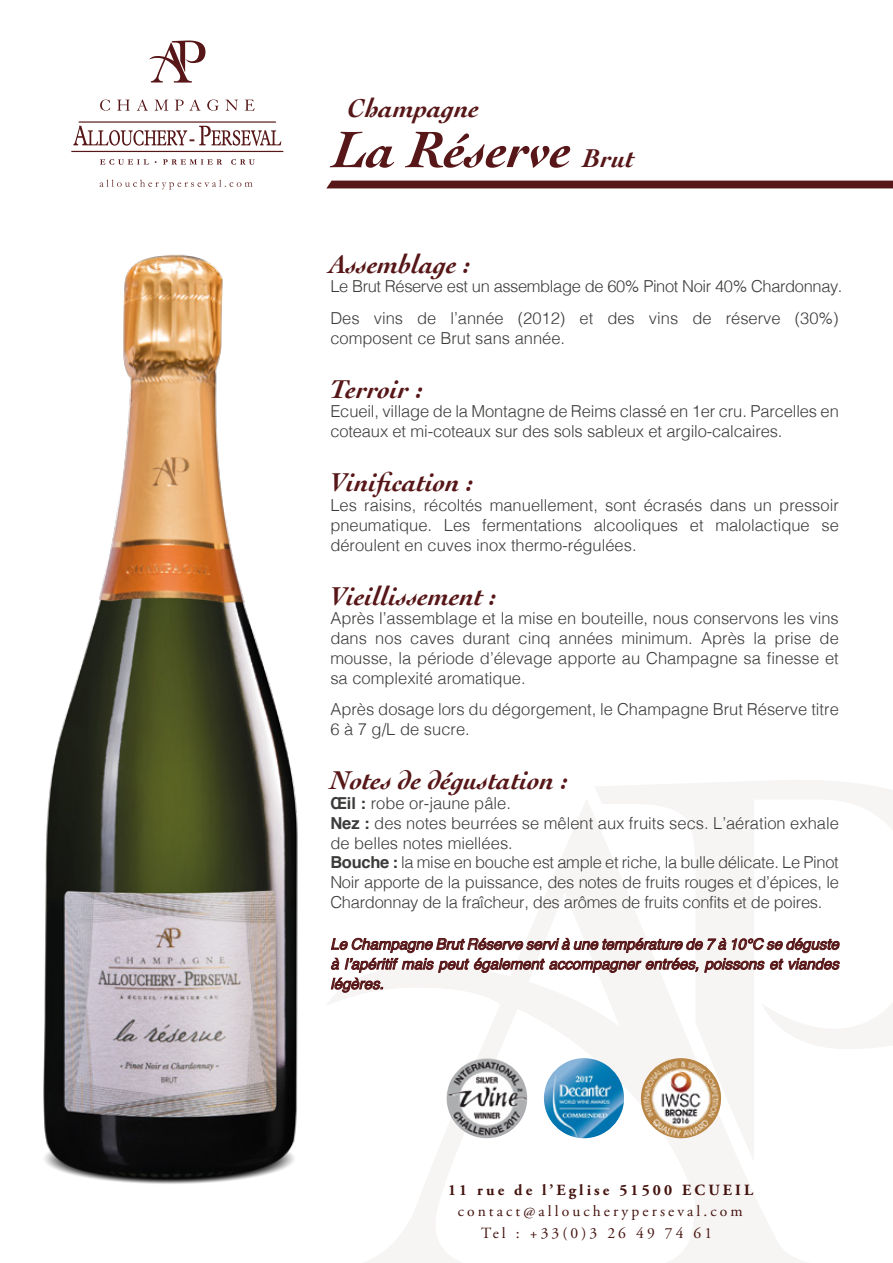
<style>
.page{position:relative;width:893px;height:1263px;background:#fff}
.page>*{position:absolute;margin:0;border:0;box-sizing:border-box;transform-origin:0 0}
.t1{font:italic 700 54px "Cochin";color:#571617}
.t2{font:italic 700 27px "Cochin";color:#571617}
.t3{font:300 16.5px/19.8px "Helvetica";letter-spacing:-.01em;color:#3c3c3b}
.t4{font:15.6px "Adobe Garamond Pro";letter-spacing:.2em;color:#43130e}
.t5{font:700 15.6px "Adobe Garamond Pro";letter-spacing:.2em;color:#43130e}
.t6{font:italic 15px/19.8px "Helvetica";color:#571617;text-align:justify}
.s1{font-size:27px}
.s2{font-weight:700}
</style>
<div class="page">
<img style="left:43px;top:254px;width:255px;height:930px">
<svg style="left:595px;top:780px;width:298px;height:269px"></svg>
<svg style="left:327px;top:798px;width:507px;height:465px"></svg>
<svg style="left:100px;top:100px;width:10px;height:11px"></svg>
<svg style="left:117px;top:100px;width:13px;height:11px"></svg>
<svg style="left:137px;top:100px;width:11px;height:11px"></svg>
<svg style="left:155px;top:100px;width:13px;height:11px"></svg>
<svg style="left:175px;top:100px;width:26px;height:11px"></svg>
<svg style="left:207px;top:100px;width:12px;height:11px"></svg>
<svg style="left:225px;top:100px;width:13px;height:11px"></svg>
<svg style="left:245px;top:100px;width:10px;height:11px"></svg>
<svg style="left:71px;top:121px;width:213px;height:31px"></svg>
<svg style="left:149px;top:40px;width:56px;height:43px"></svg>
<svg style="left:100px;top:159px;width:49px;height:6px"></svg>
<svg style="left:163px;top:159px;width:59px;height:6px"></svg>
<svg style="left:231px;top:159px;width:24px;height:6px"></svg>
<svg style="left:100px;top:180px;width:153px;height:9px"></svg>
<img style="left:544px;top:1058px;width:80px;height:80px;border-radius:40px">
<img style="left:641px;top:1058px;width:80px;height:80px;border-radius:40px">
<img style="left:446px;top:1058px;width:81px;height:80px;border-radius:40px">
<svg style="left:331px;top:938px;width:509px;height:55px"></svg>
<div style="left:326px;top:181px;width:567px;height:7px;background:#571617"></div>
<h2 class="t2" style="left:348px;top:92px;width:133px">Champagne</h2>
<h1 class="t1" style="left:334px;top:118px;width:302px">La Réserve <span class="s1">Brut</span></h1>
<h2 class="t2" style="left:330px;top:248px;width:142px">Assemblage :</h2>
<p class="t3" style="left:330px;top:270px;width:514px;line-height:31.5px">Le Brut Réserve est un assemblage de 60% Pinot Noir 40% Chardonnay.<br>Des vins de l’année (2012) et des vins de réserve (30%)</p>
<p class="t3" style="left:330px;top:327px;width:236px">composent ce Brut sans année.</p>
<h2 class="t2" style="left:330px;top:373px;width:94px">Terroir :</h2>
<p class="t3" style="left:330px;top:400px;width:510px">Ecueil, village de la Montagne de Reims classé en 1er cru. Parcelles en coteaux et mi-coteaux sur des sols sableux et argilo-calcaires.</p>
<h2 class="t2" style="left:330px;top:466px;width:144px">Vinification :</h2>
<p class="t3" style="left:330px;top:494px;width:510px;text-align:justify">Les raisins, récoltés manuellement, sont écrasés dans un pressoir pneumatique. Les fermentations alcooliques et malolactique se déroulent en cuves inox thermo-régulées.</p>
<h2 class="t2" style="left:330px;top:580px;width:167px">Vieillissement :</h2>
<p class="t3" style="left:330px;top:607px;width:510px;text-align:justify">Après l’assemblage et la mise en bouteille, nous conservons les vins dans nos caves durant cinq années minimum. Après la prise de mousse, la période d’élevage apporte au Champagne sa finesse et sa complexité aromatique.</p>
<p class="t3" style="left:330px;top:698px;width:510px">Après dosage lors du dégorgement, le Champagne Brut Réserve titre<br>6 à 7 g/L de sucre.</p>
<h2 class="t2" style="left:330px;top:764px;width:239px">Notes de dégustation :</h2>
<p class="t3" style="left:330px;top:792px;width:510px"><span class="s2">Œil :</span> robe or-jaune pâle.<br><span class="s2">Nez :</span> des notes beurrées se mêlent aux fruits secs. L’aération exhale de belles notes miellées.<br><span class="s2">Bouche :</span> la mise en bouche est ample et riche, la bulle délicate. Le Pinot Noir apporte de la puissance, des notes de fruits rouges et d’épices, le Chardonnay de la fraîcheur, des arômes de fruits confits et de poires.</p>
<p class="t6" style="left:330px;top:934px;width:510px">Le Champagne Brut Réserve servi à une température de 7 à 10°C se déguste à l’apéritif mais peut également accompagner entrées, poissons et viandes légères.</p>
<p class="t5" style="left:448px;top:1181px;width:307px">11 rue de l’Eglise 51500 ECUEIL</p>
<p class="t4" style="left:481px;top:1223px;width:233px">Tel : +33(0)3 26 49 74 61</p>
<p class="t4" style="left:458px;top:1201px;width:286px">contact@alloucheryperseval.com</p>
</div>
